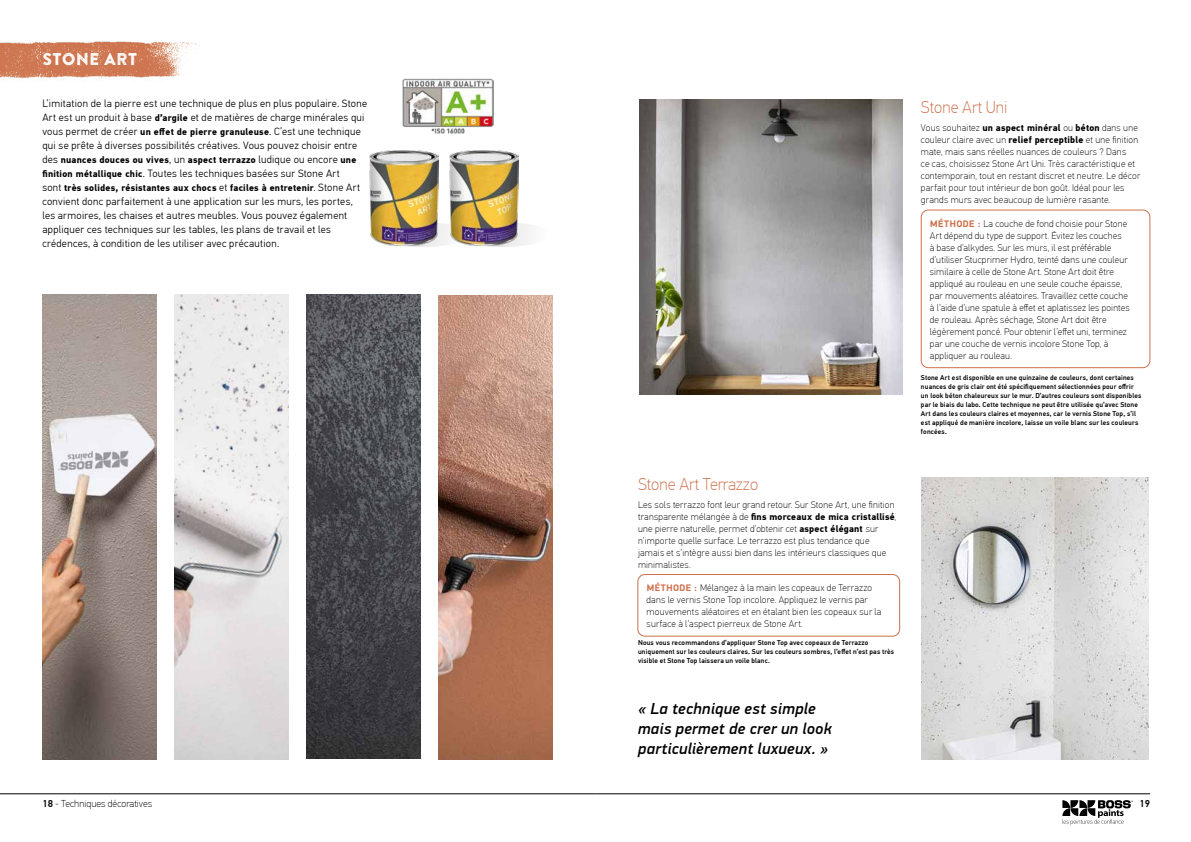
<style>
.page{position:relative;width:1191px;height:842px;background:#fff}
.page>*{position:absolute;margin:0;border:0;box-sizing:border-box;transform-origin:0 0}
.t1{font:100 17px "PF Din Text Pro";color:#cd6f4b}
.t2{font:17px "Brandon Printed Two";color:#fff}
.t3{font:italic 500 16px/20px "PFDIN Display Pro";letter-spacing:.02em;color:#000}
.t4{font:300 10.5px/14px "PF Din Text Pro";letter-spacing:.03em;color:#000}
.t5{font:100 10px "PF Din Text Pro";color:#000}
.t6{font:500 10px "PF Din Text Pro";color:#000}
.t7{font:100 9.5px/12px "PF Din Text Pro";letter-spacing:.02em;color:#000}
.t8{font:700 9.5px "PF Din Text Pro";letter-spacing:.025em;color:#000}
.t9{font:500 7px/9px "PF Din Text Pro";letter-spacing:.02em;color:#000}
.s1{font-weight:700;font-size:9.5px}
.s2{font-weight:300;font-size:10.5px}
.s3{font-weight:700}
.s4{font-family:"PFDIN Display Pro";font-weight:700;color:#cd6f4b}
.s5{font-weight:500}
</style>
<div class="page">
<hr style="left:0;top:793px;width:595px;height:1px;background:#000">
<hr style="left:595px;top:793px;width:555px;height:1px;background:#000">
<svg style="left:1062px;top:800px;width:70px;height:25px"></svg>
<img style="left:0;top:41px;width:200px;height:38px">
<div style="left:921px;top:210px;width:229px;height:158px;border:1px solid #cd6f4b;border-radius:7px"></div>
<div style="left:637px;top:574px;width:263px;height:62px;border:1px solid #cd6f4b;border-radius:7px"></div>
<div style="left:451px;top:222px;width:102px;height:25px;background:#f5f5f5;border-radius:50%"></div>
<svg style="left:371px;top:222px;width:102px;height:25px"></svg>
<img style="left:370px;top:151px;width:68px;height:94px">
<img style="left:449px;top:151px;width:69px;height:94px">
<img style="left:402px;top:79px;width:91px;height:55px">
<img style="left:43px;top:295px;width:114px;height:464px">
<img style="left:175px;top:295px;width:114px;height:464px">
<img style="left:307px;top:295px;width:114px;height:464px">
<img style="left:639px;top:99px;width:263px;height:296px">
<img style="left:921px;top:477px;width:227px;height:282px">
<img style="left:439px;top:296px;width:114px;height:464px">
<h1 class="t2" style="left:42px;top:49px;width:97px">STONE ART</h1>
<p class="t4" style="left:42px;top:97px;width:326px">L’imitation de la pierre est une technique de plus en plus populaire. Stone Art est un produit à base <span class="s1">d’argile</span> et de matières de charge minérales qui vous permet de créer <span class="s1">un effet de pierre granuleuse</span>. C’est une technique qui se prête à diverses possibilités créatives. Vous pouvez choisir entre</p>
<p class="t8" style="left:42px;top:154px;width:316px"><span class="s2">des</span> nuances douces ou vives<span class="s2">, un</span> aspect terrazzo <span class="s2">ludique ou encore</span> une</p>
<p class="t4" style="left:42px;top:167px;width:299px"><span class="s1">finition métallique chic</span>. Toutes les techniques basées sur Stone Art</p>
<p class="t8" style="left:42px;top:182px;width:319px"><span class="s2">sont</span> très solides, résistantes aux chocs <span class="s2">et</span> faciles à entretenir<span class="s2">. Stone Art</span></p>
<p class="t4" style="left:42px;top:195px;width:312px">convient donc parfaitement à une application sur les murs, les portes, les armoires, les chaises et autres meubles. Vous pouvez également appliquer ces techniques sur les tables, les plans de travail et les crédences, à condition de les utiliser avec précaution.</p>
<h1 class="t1" style="left:638px;top:475px;width:122px">Stone Art Terrazzo</h1>
<p class="t7" style="left:638px;top:499px;width:260px">Les sols terrazzo font leur grand retour. Sur Stone Art, une finition transparente mélangée à de <span class="s3">fins morceaux de mica cristallisé</span>, une pierre naturelle, permet d’obtenir cet <span class="s3">aspect élégant</span> sur n’importe quelle surface. Le terrazzo est plus tendance que jamais et s’intègre aussi bien dans les intérieurs classiques que minimalistes.</p>
<p class="t7" style="left:646px;top:582px;width:236px"><span class="s4">MÉTHODE :</span> Mélangez à la main les copeaux de Terrazzo dans le vernis Stone Top incolore. Appliquez le vernis par mouvements aléatoires et en étalant bien les copeaux sur la surface à l’aspect pierreux de Stone Art.</p>
<p class="t9" style="left:638px;top:639px;width:258px">Nous vous recommandons d’appliquer Stone Top avec copeaux de Terrazzo uniquement sur les couleurs claires. Sur les couleurs sombres, l’effet n’est pas très visible et Stone Top laissera un voile blanc.</p>
<h2 class="t3" style="left:638px;top:699px;width:195px">« La technique est simple mais permet de crer un look particulièrement luxueux. »</h2>
<h1 class="t1" style="left:921px;top:98px;width:88px">Stone Art Uni</h1>
<p class="t7" style="left:921px;top:122px;width:221px">Vous souhaitez <span class="s3">un aspect minéral</span> ou <span class="s3">béton</span> dans une couleur claire avec un <span class="s3">relief perceptible</span> et une finition mate, mais sans réelles nuances de couleurs ? Dans<br>ce cas, choisissez Stone Art Uni. Très caractéristique et contemporain, tout en restant discret et neutre. Le décor parfait pour tout intérieur de bon goût. Idéal pour les grands murs avec beaucoup de lumière rasante.</p>
<p class="t7" style="left:930px;top:218px;width:201px"><span class="s4">MÉTHODE :</span> La couche de fond choisie pour Stone Art dépend du type de support. Évitez les couches<br>à base d’alkydes. Sur les murs, il est préférable d’utiliser Stucprimer Hydro, teinté dans une couleur similaire à celle de Stone Art. Stone Art doit être appliqué au rouleau en une seule couche épaisse, par mouvements aléatoires. Travaillez cette couche à l’aide d’une spatule à effet et aplatissez les pointes de rouleau. Après séchage, Stone Art doit être légèrement poncé. Pour obtenir l’effet uni, terminez par une couche de vernis incolore Stone Top, à appliquer au rouleau.</p>
<p class="t9" style="left:921px;top:373px;width:222px">Stone Art est disponible en une quinzaine de couleurs, dont certaines nuances de gris clair ont été spécifiquement sélectionnées pour offrir un look béton chaleureux sur le mur. D’autres couleurs sont disponibles par le biais du labo. Cette technique ne peut être utilisée qu’avec Stone Art dans les couleurs claires et moyennes, car le vernis Stone Top, s’il est appliqué de manière incolore, laisse un voile blanc sur les couleurs foncées.</p>
<p class="t5" style="left:43px;top:798px;width:111px"><span class="s5">18</span> - Techniques décoratives</p>
<p class="t6" style="left:1139px;top:798px;width:12px">19</p>
</div>
